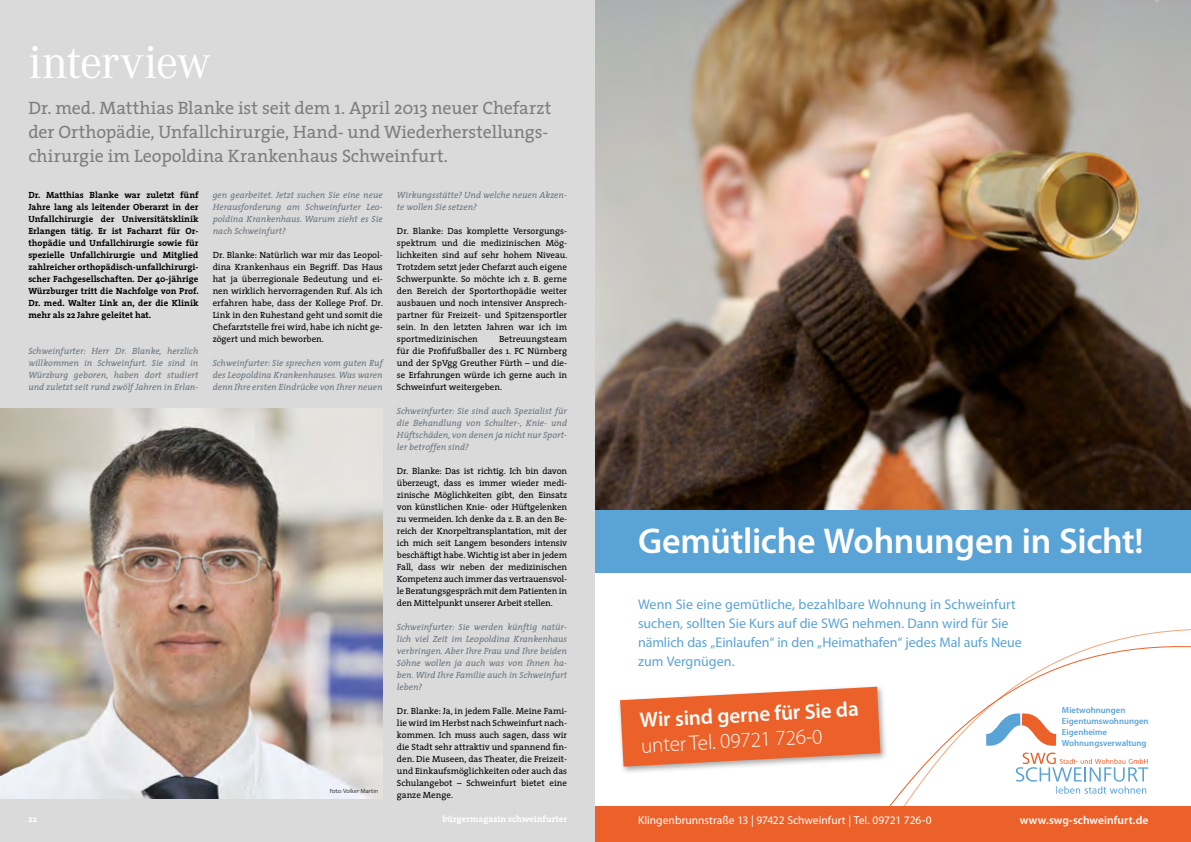
<style>
.page{position:relative;width:1191px;height:842px;background:#fff}
.page>*{position:absolute;margin:0;border:0;box-sizing:border-box;transform-origin:0 0}
.t1{font:48px "Corporate A";letter-spacing:-.025em;color:#fff}
.t2{font:600 36px "Myriad Pro";letter-spacing:-.01em;color:#fff}
.t3{font:600 21.1px "Myriad Pro";color:#fff}
.t4{font:300 21.1px "Myriad Pro";color:#fff}
.t5{font:18px/24px "The Serif";letter-spacing:-.005em;color:#7e7e7d}
.t6{font:14px/19px "Myriad Pro";color:#59a3d7}
.t7{font:11.5px "Myriad Pro";color:#fff}
.t8{font:600 11.5px "Myriad Pro";letter-spacing:.01em;color:#fff}
.t9{font:9px/12px "The Serif";color:#000;text-align:justify}
.t10{font:italic 9px/12px "The Serif";color:#7d8c98;text-align:justify}
.t11{font:700 9px/12px "The Serif";color:#000;text-align:justify}
.t12{font:700 9px "The Serif";color:#fff}
.t13{font:600 8.8px/11px "Myriad Pro";color:#59a3d7}
.t14{font:300 6px "The Sans";color:#000}
</style>
<div class="page">
<div style="left:0;top:0;width:595px;height:842px;background:#dadada"></div>
<img style="left:0;top:408px;width:383px;height:390px">
<img style="left:595px;top:0;width:596px;height:510px">
<div style="left:595px;top:510px;width:596px;height:63px;background:#59a3d7"></div>
<svg style="left:889px;top:629px;width:302px;height:177px"></svg>
<div style="left:595px;top:806px;width:596px;height:36px;background:#ec6129"></div>
<img style="left:619px;top:686px;width:267px;height:86px">
<svg style="left:620px;top:687px;width:260px;height:80px;background:#ec7a4c"></svg>
<h1 class="t1" style="left:28px;top:36px;width:184px">interview</h1>
<h3 class="t5" style="left:28px;top:95px;width:524px">Dr. med. Matthias Blanke ist seit dem 1. April 2013 neuer Chefarzt der Orthopädie, Unfallchirurgie, Hand- und Wiederherstellungs&shy;chirurgie im Leopoldina Krankenhaus Schweinfurt.</h3>
<p class="t11" style="left:28px;top:189px;width:172px">Dr. Matthias Blanke war zuletzt fünf Jahre lang als leitender Oberarzt in der Unfallchirurgie der Universitätsklinik Erlangen tätig. Er ist Facharzt für Or&shy;thopädie und Unfallchirurgie sowie für spezielle Unfallchirurgie und Mitglied zahlreicher orthopädisch-unfallchirurgi&shy;scher Fachgesellschaften. Der 40-jährige Würzburger tritt die Nachfolge von Prof.<br>Dr. med. Walter Link an, der die Klinik mehr als 22 Jahre geleitet hat.</p>
<p class="t10" style="left:28px;top:345px;width:172px">Schweinfurter: Herr Dr. Blanke, herzlich willkommen in Schweinfurt. Sie sind in Würzburg geboren, haben dort studiert und zuletzt seit rund zwölf Jahren in Erlan-</p>
<p class="t10" style="left:397px;top:189px;width:172px">Wirkungsstätte? Und welche neuen Akzen&shy;te wollen Sie setzen?</p>
<p class="t9" style="left:397px;top:225px;width:172px">Dr. Blanke: Das komplette Versorgungs&shy;spektrum und die medizinischen Mög&shy;lichkeiten sind auf sehr hohem Niveau.<br>Trotzdem setzt jeder Chefarzt auch eigene Schwerpunkte. So möchte ich z. B. gerne den Bereich der Sportorthopädie weiter ausbauen und noch intensiver Ansprech&shy;partner für Freizeit- und Spitzensportler sein. In den letzten Jahren war ich im sportmedizinischen</p>
<p class="t10" style="left:213px;top:189px;width:172px">gen gearbeitet. Jetzt suchen Sie eine neue Herausforderung am Schweinfurter Leo&shy;poldina Krankenhaus. Warum zieht es Sie nach Schweinfurt?</p>
<p class="t9" style="left:213px;top:249px;width:172px">Dr. Blanke: Natürlich war mir das Leopol&shy;dina Krankenhaus ein Begriff. Das Haus hat ja überregionale Bedeutung und ei&shy;nen wirklich hervorragenden Ruf. Als ich erfahren habe, dass der Kollege Prof. Dr.<br>Link in den Ruhestand geht und somit die Chefarztstelle frei wird, habe ich nicht ge&shy;zögert und mich beworben.</p>
<p class="t10" style="left:213px;top:357px;width:172px">Schweinfurter: Sie sprechen vom guten Ruf des Leopoldina Krankenhauses. Was waren denn Ihre ersten Eindrücke von Ihrer neuen</p>
<p class="t9" style="left:397px;top:333px;width:172px;text-indent:102px">Betreuungsteam für die Profifußballer des 1. FC Nürnberg und der SpVgg Greuther Fürth – und die&shy;se Erfahrungen würde ich gerne auch in Schweinfurt weitergeben.</p>
<p class="t10" style="left:397px;top:405px;width:172px">Schweinfurter: Sie sind auch Spezialist für die Behandlung von Schulter-, Knie- und Hüftschäden, von denen ja nicht nur Sport&shy;ler betroffen sind?</p>
<p class="t9" style="left:397px;top:465px;width:172px">Dr. Blanke: Das ist richtig. Ich bin davon überzeugt, dass es immer wieder medi&shy;zinische Möglichkeiten gibt, den Einsatz von künstlichen Knie- oder Hüftgelenken zu vermeiden. Ich denke da z. B. an den Be&shy;reich der Knorpeltransplantation, mit der ich mich seit Langem besonders intensiv beschäftigt habe. Wichtig ist aber in jedem Fall, dass wir neben der medizinischen Kompetenz auch immer das vertrauensvol&shy;le Beratungsgespräch mit dem Patienten in den Mittelpunkt unserer Arbeit stellen.</p>
<p class="t10" style="left:397px;top:621px;width:172px">Schweinfurter: Sie werden künftig natür&shy;lich viel Zeit im Leopoldina Krankenhaus verbringen. Aber Ihre Frau und Ihre beiden Söhne wollen ja auch was von Ihnen ha&shy;ben. Wird Ihre Familie auch in Schweinfurt leben?</p>
<p class="t9" style="left:397px;top:705px;width:172px">Dr. Blanke: Ja, in jedem Falle. Meine Fami&shy;lie wird im Herbst nach Schweinfurt nach&shy;kommen. Ich muss auch sagen, dass wir die Stadt sehr attraktiv und spannend fin&shy;den. Die Museen, das Theater, die Freizeit&shy;und Einkaufsmöglichkeiten oder auch das Schulangebot – Schweinfurt bietet eine ganze Menge.</p>
<p class="t13" style="left:1062px;top:704px;width:88px">Mietwohnungen<br>Eigentumswohnungen<br>Eigenheime<br>Wohnungsverwaltung</p>
<p class="t7" style="left:638px;top:813px;width:295px">Klingenbrunnstraße 13 | 97422 Schweinfurt | Tel. 09721 726-0</p>
<p class="t8" style="left:1019px;top:813px;width:130px">www.swg-schweinfurt.de</p>
<h2 class="t2" style="left:638px;top:518px;width:507px">Gemütliche Wohnungen in Sicht!</h2>
<h3 class="t6" style="left:638px;top:594px;width:385px">Wenn Sie eine gemütliche, bezahlbare Wohnung in Schweinfurt suchen, sollten Sie Kurs auf die SWG nehmen. Dann wird für Sie nämlich das „Einlaufen“ in den „Heimat hafen“ jedes Mal aufs Neue zum Vergnügen.</h3>
<h3 class="t3" style="left:639px;top:707px;width:221px;rotate:-3deg">Wir sind gerne für Sie da</h3>
<h3 class="t4" style="left:640px;top:733px;width:183px;rotate:-3deg">unter Tel. 09721 726-0</h3>
<p class="t14" style="left:330px;top:785px;width:50px">Foto: Volker Martin</p>
<p class="t12" style="left:28px;top:811px;width:10px">22</p>
<p class="t12" style="left:442px;top:811px;width:126px">bürgermagazin schweinfurter</p>
</div>
